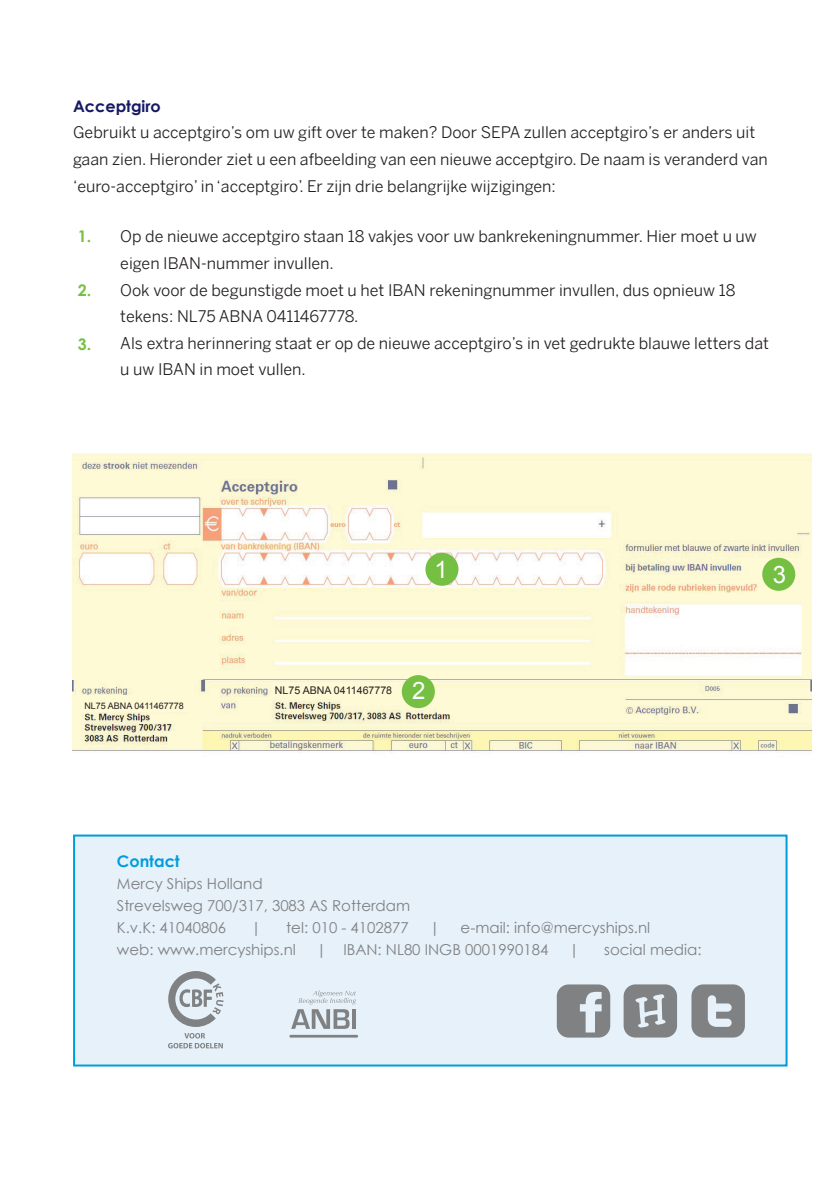
<style>
.page{position:relative;width:840px;height:1191px;background:#fff}
.page>*{position:absolute;margin:0;border:0;box-sizing:border-box;transform-origin:0 0}
.t1{font:24px "Arial";color:#fff}
.t2{font:16px/26.6px "Benton Sans";color:#231f20}
.t3{font:700 16px "Century Gothic";color:#161964}
.t4{font:700 16px "Century Gothic";color:#009ddc}
.t5{font:700 16px "Century Gothic";color:#75c043}
.t6{font:15px "Century Gothic";color:#808182}
.t7{font:10.6px "Arial";color:#231f20}
.t8{font:9px "Arial";color:#231f20}
</style>
<div class="page">
<div style="left:73px;top:834px;width:714px;height:232px;background:#e6f1fa;border:2px solid #009ddc"></div>
<svg style="left:556px;top:984px;width:54px;height:53px"></svg>
<svg style="left:623px;top:984px;width:53px;height:53px"></svg>
<svg style="left:691px;top:984px;width:53px;height:53px"></svg>
<svg style="left:168px;top:1033px;width:55px;height:15px"></svg>
<svg style="left:168px;top:971px;width:55px;height:56px"></svg>
<svg style="left:291px;top:990px;width:65px;height:39px"></svg>
<hr style="left:289px;top:1034px;width:69px;height:3px;background:#808182">
<img style="left:72px;top:454px;width:739px;height:299px">
<div style="left:425px;top:553px;width:33px;height:33px;background:#75c043;border-radius:50%"></div>
<div style="left:401px;top:675px;width:33px;height:33px;background:#75c043;border-radius:50%"></div>
<div style="left:761px;top:558px;width:33px;height:33px;background:#75c043;border-radius:50%"></div>
<div style="left:272px;top:682px;width:126px;height:16px;background:#fefad5"></div>
<div style="left:79px;top:695px;width:118px;height:17px;background:#fefad5"></div>
<p class="t3" style="left:73px;top:94px;width:89px">Acceptgiro</p>
<p class="t2" style="left:73px;top:119px;width:683px">Gebruikt u acceptgiro’s om uw gift over te maken? Door SEPA zullen acceptgiro’s er anders uit</p>
<p class="t2" style="left:73px;top:146px;width:696px">gaan zien. Hieronder ziet u een afbeelding van een nieuwe acceptgiro. De naam is veranderd van</p>
<p class="t2" style="left:73px;top:172px;width:484px">‘euro-acceptgiro’ in ‘acceptgiro’. Er zijn drie belangrijke wijzigingen:</p>
<p class="t5" style="left:78px;top:224px;width:15px">1.</p>
<p class="t5" style="left:78px;top:278px;width:15px">2.</p>
<p class="t5" style="left:78px;top:332px;width:15px">3.</p>
<p class="t2" style="left:120px;top:223px;width:637px">Op de nieuwe acceptgiro staan 18 vakjes voor uw bankrekeningnummer. Hier moet u uw eigen IBAN-nummer invullen.</p>
<p class="t2" style="left:120px;top:276px;width:616px">Ook voor de begunstigde moet u het IBAN rekeningnummer invullen, dus opnieuw 18 tekens: NL75 ABNA 0411467778.</p>
<p class="t2" style="left:120px;top:329px;width:650px">Als extra herinnering staat er op de nieuwe acceptgiro’s in vet gedrukte blauwe letters dat u uw IBAN in moet vullen.</p>
<p class="t1" style="left:434px;top:554px;width:15px">1</p>
<p class="t7" style="left:275px;top:683px;width:119px">NL75 ABNA 0411467778</p>
<p class="t1" style="left:412px;top:675px;width:15px">2</p>
<p class="t1" style="left:772px;top:559px;width:15px">3</p>
<p class="t8" style="left:84px;top:700px;width:101px">NL75 ABNA 0411467778</p>
<p class="t4" style="left:117px;top:849px;width:64px">Contact</p>
<p class="t6" style="left:117px;top:873px;width:147px">Mercy Ships Holland</p>
<p class="t6" style="left:117px;top:895px;width:294px">Strevelsweg 700/317, 3083 AS Rotterdam</p>
<p class="t6" style="left:117px;top:917px;width:111px">K.v.K: 41040806</p>
<p class="t6" style="left:251px;top:917px;width:12px">|</p>
<p class="t6" style="left:286px;top:917px;width:124px">tel: 010 - 4102877</p>
<p class="t6" style="left:429px;top:917px;width:12px">|</p>
<p class="t6" style="left:460px;top:917px;width:191px">e-mail: info@mercyships.nl</p>
<p class="t6" style="left:117px;top:939px;width:180px">web: www.mercyships.nl</p>
<p class="t6" style="left:316px;top:939px;width:233px">| IBAN: NL80 INGB 0001990184</p>
<p class="t6" style="left:569px;top:939px;width:12px">|</p>
<p class="t6" style="left:604px;top:939px;width:99px">social media:</p>
</div>
